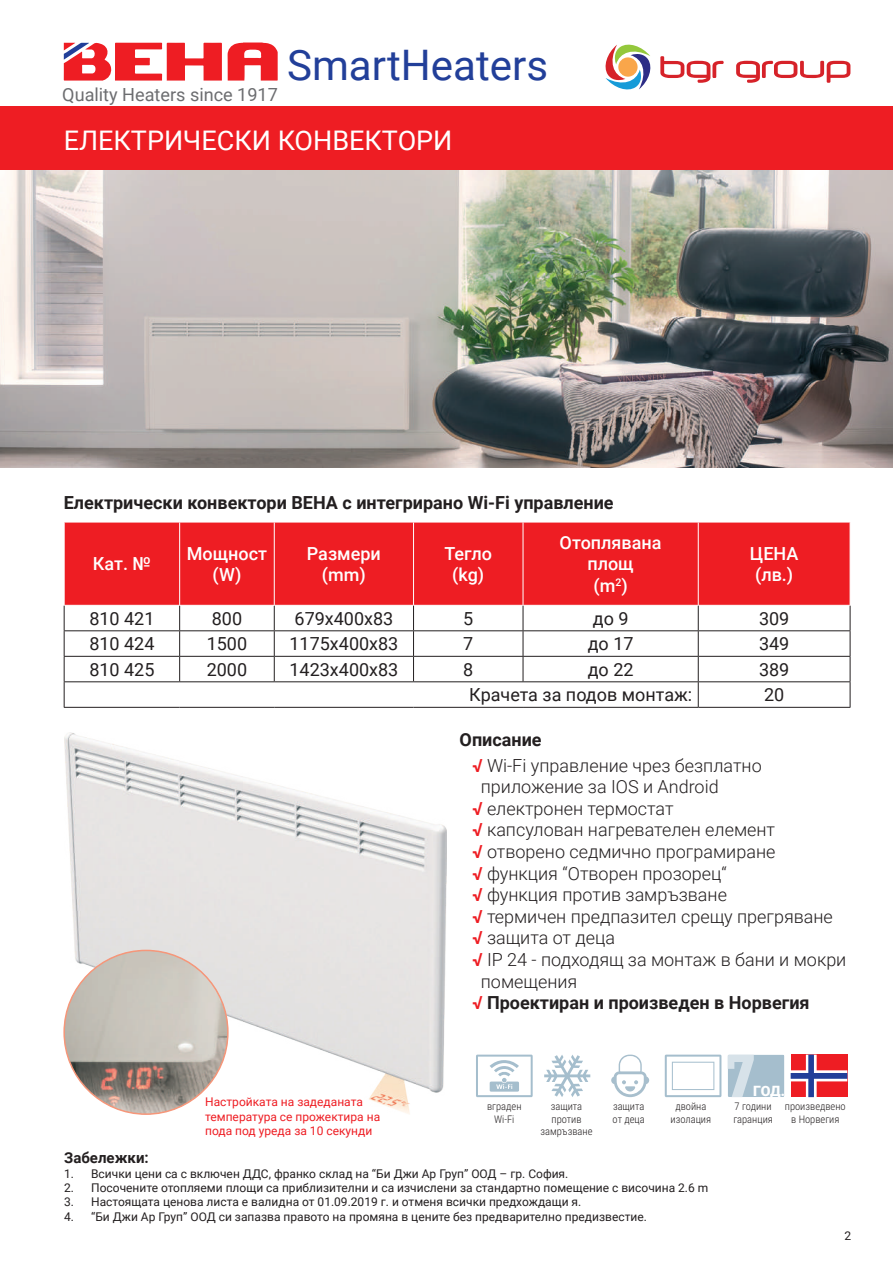
<style>
.page{position:relative;width:893px;height:1263px;background:#fff}
.page>*{position:absolute;margin:0;border:0;box-sizing:border-box;transform-origin:0 0}
.t1{font:61.2px "Bahnschrift 700";color:#d7e2e9;scale:1.17 1}
.t2{font:42.15px "Roboto";color:#223f99}
.t3{font:27px "Roboto";color:#fff}
.t4{font:18.15px "Roboto";color:#6c6d70}
.t5{font:300 18px/25.8px "Roboto";color:#231f20}
.t6{font:18px "Roboto";color:#231f20}
.t7{font:700 18px "Roboto";color:#231f20}
.t8{font:500 18px/21.6px "Roboto";color:#fff;text-align:center}
.t9{font:700 15px "Roboto";color:#231f20}
.t10{font:900 14.25px "Roboto";color:#fff}
.t11{font:12px "Roboto";color:#231f20}
.t12{font:12px/14.4px "Roboto";color:#ee1d23}
.t13{font:300 10.5px/12.6px "Roboto Condensed";color:#231f20;text-align:center}
.s1{font-weight:700}
.s2{font-weight:700;color:#ee1d23}
.s3{color:#ee1d23}
</style>
<div class="page">
<div style="left:0;top:106px;width:893px;height:64px;background:#ee1d23"></div>
<svg style="left:606px;top:45px;width:45px;height:44px"></svg>
<div style="left:618px;top:57px;width:20px;height:20px;background:#f9a64a;border-radius:50%"></div>
<svg style="left:660px;top:56px;width:64px;height:27px"></svg>
<svg style="left:736px;top:61px;width:114px;height:22px"></svg>
<svg style="left:228px;top:43px;width:50px;height:38px"></svg>
<svg style="left:64px;top:43px;width:158px;height:38px"></svg>
<div style="left:65px;top:523px;width:785px;height:82px;background:#ee1d23"></div>
<hr style="left:413px;top:522px;width:1px;height:83px;background:#fff">
<hr style="left:523px;top:522px;width:1px;height:83px;background:#fff">
<hr style="left:698px;top:522px;width:1px;height:83px;background:#fff">
<hr style="left:64px;top:630px;width:116px;height:1px;background:#231f20">
<hr style="left:180px;top:630px;width:94px;height:1px;background:#231f20">
<hr style="left:274px;top:630px;width:140px;height:1px;background:#231f20">
<hr style="left:414px;top:630px;width:109px;height:1px;background:#231f20">
<hr style="left:523px;top:630px;width:175px;height:1px;background:#231f20">
<hr style="left:698px;top:630px;width:152px;height:1px;background:#231f20">
<hr style="left:64px;top:656px;width:116px;height:1px;background:#231f20">
<hr style="left:180px;top:656px;width:94px;height:1px;background:#231f20">
<svg style="left:179px;top:606px;width:1px;height:75px"></svg>
<hr style="left:274px;top:656px;width:140px;height:1px;background:#231f20">
<svg style="left:274px;top:606px;width:1px;height:75px"></svg>
<hr style="left:414px;top:656px;width:109px;height:1px;background:#231f20">
<svg style="left:413px;top:606px;width:1px;height:75px"></svg>
<hr style="left:523px;top:656px;width:175px;height:1px;background:#231f20">
<svg style="left:523px;top:606px;width:1px;height:75px"></svg>
<hr style="left:698px;top:656px;width:152px;height:1px;background:#231f20">
<hr style="left:64px;top:681px;width:116px;height:1px;background:#231f20">
<svg style="left:64px;top:606px;width:1px;height:101px"></svg>
<hr style="left:180px;top:681px;width:94px;height:1px;background:#231f20">
<hr style="left:274px;top:681px;width:140px;height:1px;background:#231f20">
<hr style="left:414px;top:681px;width:109px;height:1px;background:#231f20">
<hr style="left:523px;top:681px;width:175px;height:1px;background:#231f20">
<hr style="left:698px;top:681px;width:152px;height:1px;background:#231f20">
<svg style="left:698px;top:606px;width:1px;height:101px"></svg>
<svg style="left:850px;top:606px;width:1px;height:101px"></svg>
<hr style="left:64px;top:707px;width:116px;height:1px;background:#231f20">
<hr style="left:180px;top:707px;width:94px;height:1px;background:#231f20">
<hr style="left:274px;top:707px;width:140px;height:1px;background:#231f20">
<hr style="left:414px;top:707px;width:109px;height:1px;background:#231f20">
<hr style="left:523px;top:707px;width:175px;height:1px;background:#231f20">
<hr style="left:698px;top:707px;width:152px;height:1px;background:#231f20">
<hr style="left:179px;top:522px;width:1px;height:83px;background:#fff">
<hr style="left:274px;top:522px;width:1px;height:83px;background:#fff">
<img style="left:64px;top:732px;width:383px;height:383px">
<img style="left:64px;top:950px;width:164px;height:164px;border-radius:82px">
<img style="left:0;top:170px;width:893px;height:298px">
<svg style="left:544px;top:1055px;width:46px;height:42px"></svg>
<svg style="left:665px;top:1054px;width:56px;height:43px"></svg>
<div style="left:728px;top:1054px;width:56px;height:43px;background:#a5becd"></div>
<svg style="left:791px;top:1054px;width:56px;height:43px"></svg>
<svg style="left:611px;top:1054px;width:38px;height:43px"></svg>
<svg style="left:476px;top:1054px;width:57px;height:43px"></svg>
<h3 class="t4" style="left:62px;top:82px;width:217px">Quality Heaters since 1917</h3>
<h2 class="t2" style="left:287px;top:36px;width:262px">SmartHeaters</h2>
<h3 class="t3" style="left:64px;top:121px;width:390px">ЕЛЕКТРИЧЕСКИ КОНВЕКТОРИ</h3>
<h3 class="t7" style="left:64px;top:490px;width:551px">Електрически конвектори BEHA с интегрирано Wi-Fi управление</h3>
<h3 class="t8" style="left:93px;top:552px;width:60px">Кат. №</h3>
<h3 class="t8" style="left:187px;top:542px;width:82px">Мощност (W)</h3>
<h3 class="t8" style="left:307px;top:542px;width:75px">Размери (mm)</h3>
<h3 class="t8" style="left:444px;top:542px;width:49px">Тегло (kg)</h3>
<h3 class="t8" style="left:560px;top:531px;width:104px">Отоплявана площ<br>(m<sup>2</sup>)</h3>
<h3 class="t8" style="left:750px;top:542px;width:50px;text-align:left">ЦЕНА (лв.)</h3>
<h3 class="t6" style="left:89px;top:606px;width:67px">810 421</h3>
<h3 class="t6" style="left:212px;top:606px;width:32px">800</h3>
<h3 class="t6" style="left:295px;top:606px;width:100px">679х400х83</h3>
<h3 class="t6" style="left:463px;top:606px;width:12px">5</h3>
<h3 class="t6" style="left:593px;top:606px;width:37px">до 9</h3>
<h3 class="t6" style="left:759px;top:606px;width:32px">309</h3>
<h3 class="t6" style="left:89px;top:631px;width:67px">810 424</h3>
<h3 class="t6" style="left:207px;top:631px;width:42px">1500</h3>
<h3 class="t6" style="left:289px;top:631px;width:110px">1175х400х83</h3>
<h3 class="t6" style="left:463px;top:631px;width:12px">7</h3>
<h3 class="t6" style="left:588px;top:631px;width:47px">до 17</h3>
<h3 class="t6" style="left:759px;top:631px;width:32px">349</h3>
<h3 class="t6" style="left:89px;top:657px;width:67px">810 425</h3>
<h3 class="t6" style="left:207px;top:657px;width:42px">2000</h3>
<h3 class="t6" style="left:289px;top:657px;width:110px">1423х400х83</h3>
<h3 class="t6" style="left:463px;top:657px;width:12px">8</h3>
<h3 class="t6" style="left:588px;top:657px;width:47px">до 22</h3>
<h3 class="t6" style="left:759px;top:657px;width:32px">389</h3>
<h3 class="t6" style="left:469px;top:682px;width:224px">Крачета за подов монтаж:</h3>
<h3 class="t6" style="left:764px;top:682px;width:22px">20</h3>
<p class="t12" style="left:205px;top:1094px;width:177px">Настройката на задеданата температура се прожектира на пода под уреда за 10 секунди</p>
<h3 class="t5" style="left:472px;top:726px;width:291px;text-indent:-13px"><span class="s1">Описание<br></span><span class="s2">√</span> Wi-Fi управление чрез безплатно</h3>
<h3 class="t5" style="left:481px;top:773px;width:239px">приложение за IOS и Android</h3>
<h3 class="t5" style="left:472px;top:795px;width:203px"><span class="s2">√</span> електронен термостат</h3>
<h3 class="t5" style="left:472px;top:816px;width:304px"><span class="s2">√</span> капсулован нагревателен елемент</h3>
<h3 class="t5" style="left:472px;top:838px;width:305px"><span class="s2">√</span> отворено седмично програмиране</h3>
<h3 class="t5" style="left:472px;top:860px;width:256px"><span class="s2">√</span> функция “Отворен прозорец“</h3>
<h3 class="t5" style="left:472px;top:881px;width:256px"><span class="s2">√</span> функция против замръзване</h3>
<h3 class="t5" style="left:472px;top:903px;width:362px"><span class="s2">√</span> термичен предпазител срещу прегряване</h3>
<h3 class="t5" style="left:472px;top:924px;width:144px"><span class="s2">√</span> защита от деца</h3>
<h3 class="t5" style="left:472px;top:946px;width:376px"><span class="s2">√</span> IP 24 - подходящ за монтаж в бани и мокри</h3>
<h3 class="t5" style="left:481px;top:968px;width:98px">помещения</h3>
<h3 class="t7" style="left:472px;top:990px;width:339px"><span class="s3">√</span> Проектиран и произведен в Норвегия</h3>
<h1 class="t1" style="left:722px;top:1038px;width:32px">7</h1>
<p class="t10" style="left:753px;top:1081px;width:33px">ГОД.</p>
<p class="t13" style="left:487px;top:1100px;width:36px">вграден<br>Wi-Fi</p>
<p class="t13" style="left:541px;top:1100px;width:53px">защита против замръзване</p>
<p class="t13" style="left:613px;top:1100px;width:34px;text-align:left">защита от деца</p>
<p class="t13" style="left:671px;top:1100px;width:42px">двойна изолация</p>
<p class="t13" style="left:733px;top:1100px;width:41px;text-align:left">7 години гаранция</p>
<p class="t13" style="left:785px;top:1100px;width:62px">произведвено в Норвегия</p>
<p class="t9" style="left:64px;top:1147px;width:86px">Забележки:</p>
<p class="t11" style="left:64px;top:1165px;width:506px">1. Всички цени са с включен ДДС, франко склад на “Би Джи Ар Груп” ООД – гр. София.</p>
<p class="t11" style="left:64px;top:1179px;width:646px">2. Посочените отопляеми площи са приблизителни и са изчислени за стандартно помещение с височина 2.6 m</p>
<p class="t11" style="left:64px;top:1194px;width:519px">3. Настоящата ценова листа е валидна от 01.09.2019 г. и отменя всички предхождащи я.</p>
<p class="t11" style="left:64px;top:1208px;width:584px">4. “Би Джи Ар Груп” ООД си запазва правото на промяна в цените без предварително предизвестие.</p>
<p class="t11" style="left:844px;top:1227px;width:8px">2</p>
</div>
